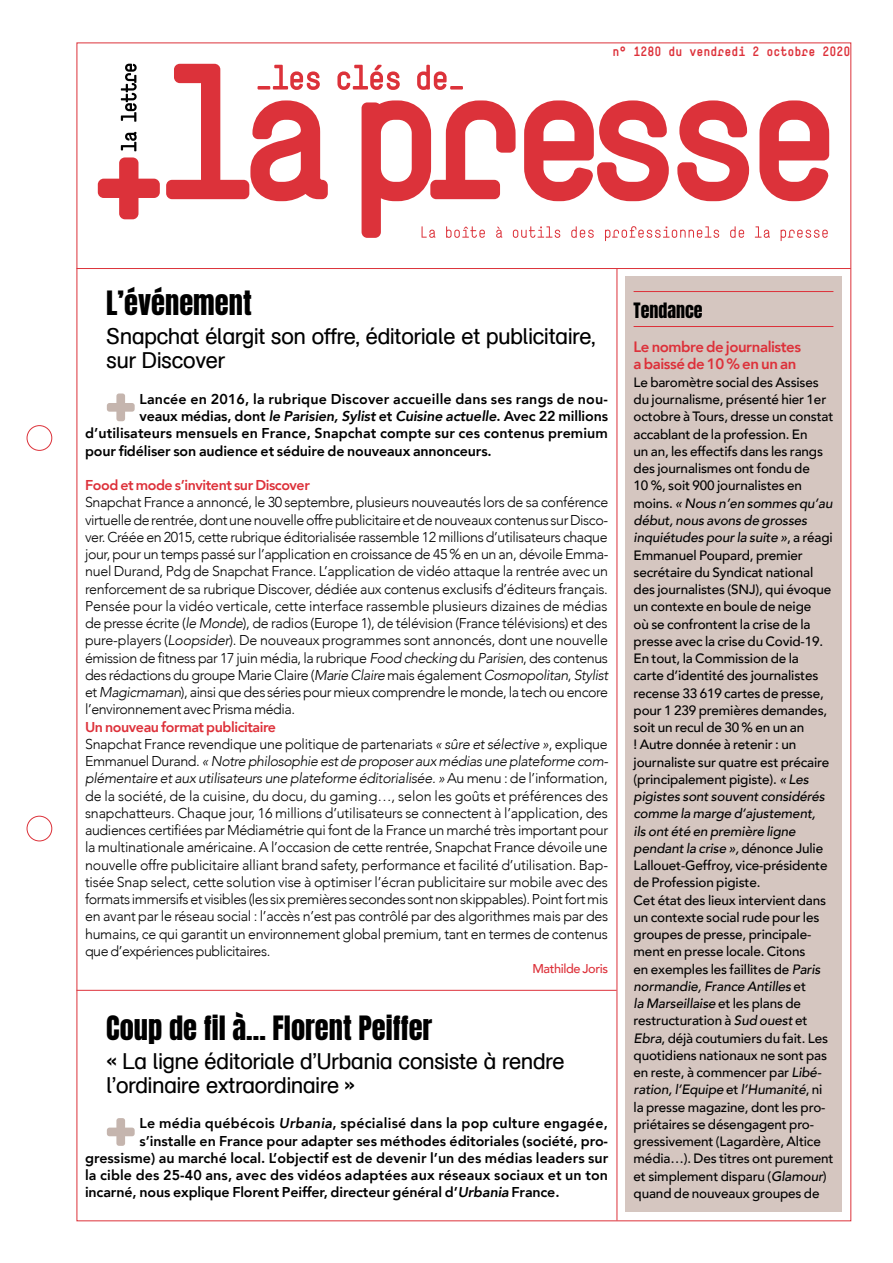
<style>
.page{position:relative;width:893px;height:1263px;background:#fff}
.page>*{position:absolute;margin:0;border:0;box-sizing:border-box;transform-origin:0 0}
.t1{font:28.5px "Anton";color:#000}
.t2{font:22.5px/24px "AG Schoolbook Regular A";letter-spacing:-.03em;color:#000}
.t3{font:18px "Anton";color:#000}
.t4{font:800 15px/17.2px "Avenir";letter-spacing:-.03em;color:#dd313a}
.t5{font:300 14.25px/17.2px "Avenir";letter-spacing:-.02em;color:#000;text-align:justify}
.t6{font:800 14.25px "Avenir";letter-spacing:.005em;color:#000}
.t7{font:800 14.25px "Avenir";letter-spacing:-.03em;color:#dd313a}
.t8{font:500 13.5px/17.2px "Avenir";letter-spacing:-.01em;color:#000}
.t9{font:12.75px "Simple Bold Titling";color:#dd313a}
.t10{font:500 12.75px "Avenir";letter-spacing:-.03em;color:#dd313a}
.s1{font-style:italic}
.s2{font-weight:800;color:#dd313a}
</style>
<div class="page">
<svg style="left:107px;top:393px;width:28px;height:28px"></svg>
<hr style="left:77px;top:990px;width:540px;height:1px;background:#dd313a">
<svg style="left:107px;top:1118px;width:28px;height:28px"></svg>
<div style="left:625px;top:277px;width:217px;height:935px;background:#d5c6c0"></div>
<hr style="left:634px;top:291px;width:199px;height:1px;background:#dd313a">
<hr style="left:634px;top:326px;width:199px;height:1px;background:#dd313a">
<div style="left:27px;top:425px;width:25px;height:26px;border:1px solid #dc323a;border-radius:50%"></div>
<div style="left:27px;top:816px;width:25px;height:25px;border:1px solid #dc323a;border-radius:50%"></div>
<svg style="left:166px;top:64px;width:663px;height:174px"></svg>
<svg style="left:98px;top:157px;width:62px;height:62px"></svg>
<svg style="left:258px;top:65px;width:205px;height:25px"></svg>
<svg style="left:422px;top:226px;width:406px;height:15px"></svg>
<svg style="left:121px;top:64px;width:16px;height:87px"></svg>
<hr style="left:77px;top:268px;width:774px;height:1px;background:#dc323a">
<hr style="left:617px;top:269px;width:1px;height:951px;background:#dc323a">
<p class="t9" style="left:612px;top:44px;width:240px">n° 1280 du vendredi 2 octobre 2020</p>
<h1 class="t1" style="left:106px;top:289px;width:147px">L’événement</h1>
<h2 class="t2" style="left:106px;top:325px;width:491px">Snapchat élargit son offre, éditoriale et publicitaire, sur Discover</h2>
<p class="t6" style="left:139px;top:388px;width:470px">Lancée en 2016, la rubrique Discover accueille dans ses rangs de nou-</p>
<p class="t6" style="left:139px;top:405px;width:470px">veaux médias, dont <span class="s1">le Parisien, Sylist</span> et <span class="s1">Cuisine actuelle</span>. Avec 22 millions</p>
<p class="t6" style="left:85px;top:422px;width:524px">d’utilisateurs mensuels en France, Snapchat compte sur ces contenus premium</p>
<p class="t6" style="left:85px;top:439px;width:408px">pour fidéliser son audience et séduire de nouveaux annonceurs.</p>
<p class="t7" style="left:85px;top:474px;width:226px">Food et mode s’invitent sur Discover</p>
<p class="t5" style="left:85px;top:494px;width:525px">Snapchat France a annoncé, le 30 septembre, plusieurs nouveautés lors de sa conférence virtuelle de rentrée, dont une nouvelle offre publicitaire et de nouveaux contenus sur Disco&shy;ver. Créée en 2015, cette rubrique éditorialisée rassemble 12 millions d’utilisateurs chaque jour, pour un temps passé sur l’application en croissance de 45 % en un an, dévoile Emma&shy;nuel Durand, Pdg de Snapchat France. L’application de vidéo attaque la rentrée avec un renforcement de sa rubrique Discover, dédiée aux contenus exclusifs d’éditeurs français.<br>Pensée pour la vidéo verticale, cette interface rassemble plusieurs dizaines de médias de presse écrite (<span class="s1">le Monde</span>), de radios (Europe 1), de télévision (France télévisions) et des pure-players (<span class="s1">Loopsider</span>). De nouveaux programmes sont annoncés, dont une nouvelle émission de fitness par 17 juin média, la rubrique <span class="s1">Food checking</span> du <span class="s1">Parisien</span>, des contenus des rédactions du groupe Marie Claire (<span class="s1">Marie Claire</span> mais également <span class="s1">Cosmopolitan</span>, <span class="s1">Stylist </span>et <span class="s1">Magicmaman</span>), ainsi que des séries pour mieux comprendre le monde, la tech ou encore l’environnement avec Prisma média.</p>
<p class="t5" style="left:85px;top:718px;width:525px;text-align:left"><span class="s2">Un nouveau format publicitaire<br></span>Snapchat France revendique une politique de partenariats <span class="s1">« sûre et sélective »</span>, explique Emmanuel Durand. <span class="s1">« Notre philosophie est de proposer aux médias une plateforme com&shy;plémentaire et aux utilisateurs une plateforme éditorialisée. »</span> Au menu : de l’information, de la société, de la cuisine, du docu, du gaming…, selon les goûts et préférences des snapchatteurs. Chaque jour, 16 millions d’utilisateurs se connectent à l’application, des audiences certifiées par Médiamétrie qui font de la France un marché très important pour la multinationale américaine. A l’occasion de cette rentrée, Snapchat France dévoile une nouvelle offre publicitaire alliant brand safety, performance et facilité d’utilisation. Bap&shy;tisée Snap select, cette solution vise à optimiser l’écran publicitaire sur mobile avec des formats immersifs et visibles (les six premières secondes sont non skippables). Point fort mis en avant par le réseau social : l’accès n’est pas contrôlé par des algorithmes mais par des humains, ce qui garantit un environnement global premium, tant en termes de contenus que d’expériences publicitaires.</p>
<p class="t10" style="left:532px;top:957px;width:77px">Mathilde Joris</p>
<h1 class="t1" style="left:106px;top:1013px;width:328px">Coup de fil à... Florent Peiffer</h1>
<h2 class="t2" style="left:106px;top:1049px;width:460px">« La ligne éditoriale d’Urbania consiste à rendre l’ordinaire extraordinaire »</h2>
<p class="t6" style="left:139px;top:1112px;width:470px">Le média québécois <span class="s1">Urbania</span>, spécialisé dans la pop culture engagée,</p>
<p class="t6" style="left:139px;top:1129px;width:470px">s’installe en France pour adapter ses méthodes éditoriales (société, pro-</p>
<p class="t6" style="left:85px;top:1147px;width:525px">gressisme) au marché local. L’objectif est de devenir l’un des médias leaders sur</p>
<p class="t6" style="left:85px;top:1164px;width:524px">la cible des 25-40 ans, avec des vidéos adaptées aux réseaux sociaux et un ton</p>
<p class="t6" style="left:85px;top:1181px;width:476px">incarné, nous explique Florent Peiffer, directeur général d’<span class="s1">Urbania</span> France.</p>
<p class="t3" style="left:634px;top:301px;width:71px">Tendance</p>
<p class="t4" style="left:634px;top:338px;width:169px">Le nombre de journalistes a baissé de 10 % en un an</p>
<p class="t8" style="left:634px;top:373px;width:201px">Le baromètre social des Assises du journalisme, présenté hier 1er octobre à Tours, dresse un constat accablant de la profession. En<br>un an, les effectifs dans les rangs des journalismes ont fondu de<br>10 %, soit 900 journalistes en moins. <span class="s1">« Nous n’en sommes qu’au début, nous avons de grosses inquiétudes pour la suite »</span>, a réagi<br>Emmanuel Poupard, premier secrétaire du Syndicat national des journalistes (SNJ), qui évoque un contexte en boule de neige<br>où se confrontent la crise de la presse avec la crise du Covid-19.<br>En tout, la Commission de la<br>carte d’identité des journalistes recense 33 619 cartes de presse, pour 1 239 premières demandes, soit un recul de 30 % en un an<br>! Autre donnée à retenir : un journaliste sur quatre est précaire (principalement pigiste). <span class="s1">« Les pigistes sont souvent considérés comme la marge d’ajustement,<br>ils ont été en première ligne pendant la crise »,</span> dénonce Julie<br>Lallouet-Geffroy, vice-présidente de Profession pigiste.<br>Cet état des lieux intervient dans un contexte social rude pour les groupes de presse, principale&shy;ment en presse locale. Citons<br>en exemples les faillites de <span class="s1">Paris normandie, France Antilles</span> et<br><span class="s1">la Marseillaise</span> et les plans de restructuration à <span class="s1">Sud ouest</span> et<br><span class="s1">Ebra</span>, déjà coutumiers du fait. Les quotidiens nationaux ne sont pas en reste, à commencer par <span class="s1">Libé&shy;ration, l’Equipe</span> et <span class="s1">l’Humanité</span>, ni la presse magazine, dont les pro&shy;priétaires se désengagent pro&shy;gressivement (Lagardère, Altice média…). Des titres ont purement et simplement disparu (<span class="s1">Glamour</span>) quand de nouveaux groupes de</p>
</div>
